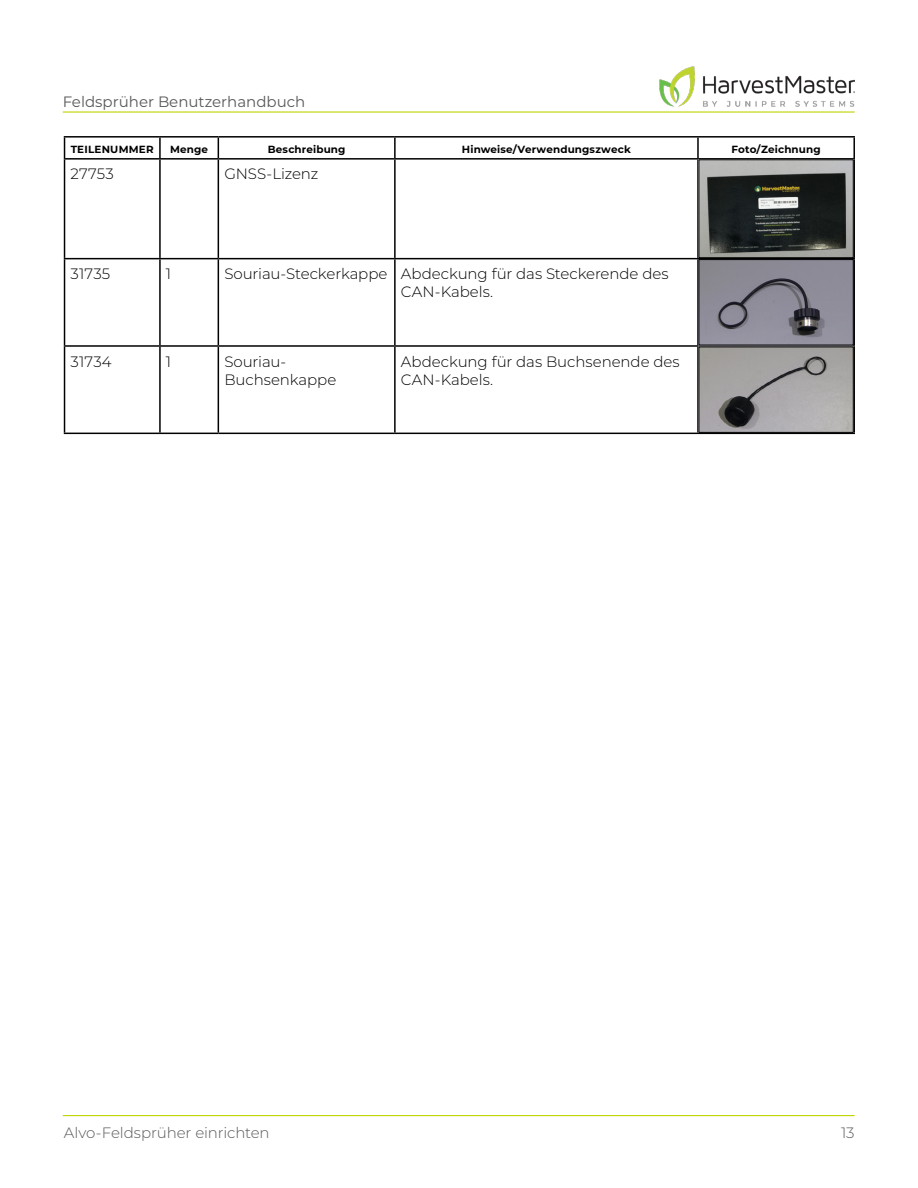
<style>
.page{position:relative;width:918px;height:1188px;background:#fff}
.page>*{position:absolute;margin:0;border:0;box-sizing:border-box;transform-origin:0 0}
.t1{font:300 15px/18px "Montserrat";letter-spacing:-.005em;color:#000}
.t2{font:300 15px "Montserrat";letter-spacing:-.005em;color:#58595b}
.t3{font:15px "Montserrat";color:#58595b}
.t4{font:700 10.35px "Montserrat";letter-spacing:.015em;color:#000}
</style>
<div class="page">
<hr style="left:63px;top:111px;width:792px;height:2px;background:#c0d400">
<hr style="left:63px;top:1115px;width:792px;height:1px;background:#c0d400">
<img style="left:656px;top:66px;width:199px;height:47px">
<hr style="left:64px;top:136px;width:96px;height:2px;background:#000">
<svg style="left:64px;top:138px;width:1px;height:20px"></svg>
<hr style="left:160px;top:136px;width:58px;height:2px;background:#000">
<hr style="left:159px;top:138px;width:2px;height:20px;background:#000">
<hr style="left:218px;top:136px;width:177px;height:2px;background:#000">
<svg style="left:218px;top:138px;width:1px;height:20px"></svg>
<hr style="left:395px;top:136px;width:303px;height:2px;background:#000">
<hr style="left:394px;top:138px;width:2px;height:20px;background:#000">
<hr style="left:698px;top:136px;width:157px;height:2px;background:#000">
<hr style="left:697px;top:138px;width:2px;height:20px;background:#000">
<hr style="left:853px;top:138px;width:2px;height:20px;background:#000">
<hr style="left:64px;top:158px;width:96px;height:2px;background:#000">
<hr style="left:64px;top:160px;width:1px;height:98px;background:#000">
<hr style="left:160px;top:158px;width:58px;height:2px;background:#000">
<hr style="left:159px;top:160px;width:2px;height:98px;background:#000">
<hr style="left:218px;top:158px;width:177px;height:2px;background:#000">
<hr style="left:218px;top:160px;width:1px;height:98px;background:#000">
<hr style="left:395px;top:158px;width:303px;height:2px;background:#000">
<hr style="left:394px;top:160px;width:2px;height:98px;background:#000">
<hr style="left:698px;top:158px;width:157px;height:2px;background:#000">
<hr style="left:697px;top:160px;width:2px;height:98px;background:#000">
<hr style="left:853px;top:160px;width:2px;height:98px;background:#000">
<hr style="left:64px;top:258px;width:96px;height:1px;background:#000">
<hr style="left:64px;top:259px;width:1px;height:86px;background:#000">
<hr style="left:160px;top:258px;width:58px;height:1px;background:#000">
<hr style="left:159px;top:259px;width:2px;height:86px;background:#000">
<hr style="left:218px;top:258px;width:177px;height:1px;background:#000">
<hr style="left:218px;top:259px;width:1px;height:86px;background:#000">
<hr style="left:395px;top:258px;width:303px;height:1px;background:#000">
<hr style="left:394px;top:259px;width:2px;height:86px;background:#000">
<hr style="left:698px;top:258px;width:157px;height:1px;background:#000">
<hr style="left:697px;top:259px;width:2px;height:86px;background:#000">
<hr style="left:853px;top:259px;width:2px;height:86px;background:#000">
<hr style="left:64px;top:345px;width:96px;height:2px;background:#000">
<hr style="left:64px;top:347px;width:1px;height:86px;background:#000">
<hr style="left:160px;top:345px;width:58px;height:2px;background:#000">
<hr style="left:159px;top:347px;width:2px;height:86px;background:#000">
<hr style="left:218px;top:345px;width:177px;height:2px;background:#000">
<hr style="left:218px;top:347px;width:1px;height:86px;background:#000">
<hr style="left:395px;top:345px;width:303px;height:2px;background:#000">
<hr style="left:394px;top:347px;width:2px;height:86px;background:#000">
<hr style="left:698px;top:345px;width:157px;height:2px;background:#000">
<hr style="left:697px;top:347px;width:2px;height:86px;background:#000">
<hr style="left:853px;top:347px;width:2px;height:86px;background:#000">
<hr style="left:64px;top:433px;width:96px;height:1px;background:#000">
<hr style="left:160px;top:433px;width:58px;height:1px;background:#000">
<hr style="left:218px;top:433px;width:177px;height:1px;background:#000">
<hr style="left:395px;top:433px;width:303px;height:1px;background:#000">
<hr style="left:698px;top:433px;width:157px;height:1px;background:#000">
<img style="left:701px;top:162px;width:150px;height:94px">
<div style="left:699px;top:160px;width:154px;height:98px;border:1px solid #000"></div>
<img style="left:701px;top:261px;width:150px;height:82px">
<div style="left:699px;top:259px;width:154px;height:86px;border:1px solid #000"></div>
<img style="left:701px;top:349px;width:150px;height:82px">
<div style="left:699px;top:347px;width:154px;height:86px;border:1px solid #000"></div>
<p class="t3" style="left:63px;top:91px;width:244px">Feldsprüher Benutzerhandbuch</p>
<p class="t4" style="left:71px;top:142px;width:85px">TEILENUMMER</p>
<p class="t4" style="left:170px;top:142px;width:40px">Menge</p>
<p class="t4" style="left:268px;top:142px;width:79px">Beschreibung</p>
<p class="t4" style="left:462px;top:142px;width:170px">Hinweise/Verwendungszweck</p>
<p class="t4" style="left:732px;top:142px;width:91px">Foto/Zeichnung</p>
<p class="t1" style="left:71px;top:165px;width:45px">27753</p>
<p class="t1" style="left:224px;top:165px;width:96px">GNSS-Lizenz</p>
<p class="t1" style="left:71px;top:264px;width:41px">31735</p>
<p class="t1" style="left:166px;top:264px;width:7px">1</p>
<p class="t1" style="left:224px;top:264px;width:446px;text-align:center">Souriau-Steckerkappe Abdeckung für das Steckerende des<br>CAN-Kabels.</p>
<p class="t1" style="left:71px;top:352px;width:43px">31734</p>
<p class="t1" style="left:166px;top:352px;width:7px">1</p>
<p class="t1" style="left:224px;top:352px;width:114px">Souriau-<br>Buchsenkappe</p>
<p class="t1" style="left:401px;top:352px;width:280px">Abdeckung für das Buchsenende des<br>CAN-Kabels.</p>
<p class="t2" style="left:64px;top:1123px;width:207px">Alvo-Feldsprüher einrichten</p>
<p class="t2" style="left:841px;top:1123px;width:15px">13</p>
</div>
